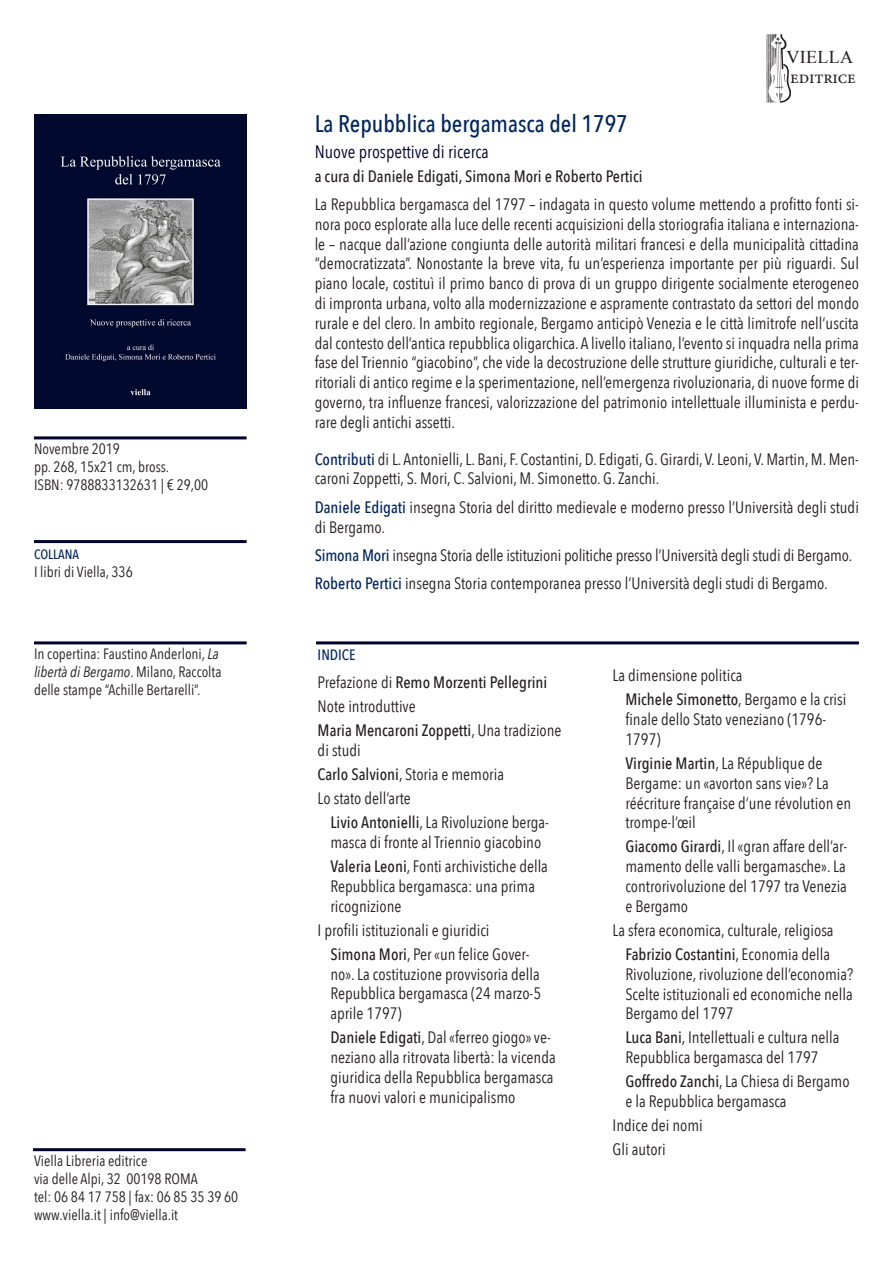
<style>
.page{position:relative;width:893px;height:1263px;background:#fff}
.page>*{position:absolute;margin:0;border:0;box-sizing:border-box;transform-origin:0 0}
.titolo{font:500 24px "Avenir Next Condensed";color:#00255d}
.sottotitolo{font:18px "Avenir Next Condensed";color:#00022e}
.t1{font:18px "Minion Pro";letter-spacing:-.01em;color:#231f20}
.t2{font:18px "Times New Roman";letter-spacing:.02em;color:#231f20}
.sinossi{font:16.5px/19.8px "Avenir Next Condensed";color:#231f20}
.indice{font:16.5px/19.8px "Avenir Next Condensed";color:#231f20}
.indice-2{font:500 16.5px/19.8px "Avenir Next Condensed";color:#231f20}
.sinossi-2{font:500 16.5px "Avenir Next Condensed";color:#231f20}
.colonna_sinistra{font:15px/18px "Avenir Next Condensed";color:#231f20}
.indirizzi{font:15px "Avenir Next Condensed";color:#231f20}
.indice-3{font:500 15px "Avenir Next Condensed";color:#00255d}
.indice-4{font:500 13.5px "Avenir Next Condensed";color:#00255d}
.s1{font-style:italic}
.s2{font-weight:500;color:#00255d}
.s3{font-weight:400}
.s4{font-weight:500}
</style>
<div class="page">
<img style="left:767px;top:34px;width:23px;height:68px">
<img style="left:34px;top:115px;width:213px;height:294px">
<hr style="left:316px;top:641px;width:543px;height:3px;background:#00022e">
<hr style="left:34px;top:641px;width:213px;height:3px;background:#00022e">
<hr style="left:34px;top:436px;width:213px;height:3px;background:#00022e">
<hr style="left:34px;top:540px;width:213px;height:3px;background:#00022e">
<hr style="left:33px;top:1148px;width:213px;height:3px;background:#00022e">
<p class="colonna_sinistra" style="left:34px;top:439px;width:88px">Novembre 2019</p>
<p class="colonna_sinistra" style="left:34px;top:457px;width:137px">pp. 268, 15x21 cm, bross.</p>
<p class="colonna_sinistra" style="left:34px;top:475px;width:176px">ISBN: 9788833132631 | € 29,00</p>
<p class="indice-4" style="left:34px;top:546px;width:47px">COLLANA</p>
<p class="colonna_sinistra" style="left:34px;top:562px;width:100px">I libri di Viella, 336</p>
<p class="colonna_sinistra" style="left:34px;top:644px;width:189px">In copertina: Faustino Anderloni, <span class="s1">La libertà di Bergamo</span>. Milano, Raccolta delle stampe “Achille Bertarelli”.</p>
<p class="indirizzi" style="left:34px;top:1148px;width:115px">Viella Libreria editrice</p>
<p class="indirizzi" style="left:34px;top:1166px;width:165px">via delle Alpi, 32 00198 ROMA</p>
<p class="indirizzi" style="left:34px;top:1184px;width:206px">tel: 06 84 17 758 | fax: 06 85 35 39 60</p>
<p class="indirizzi" style="left:34px;top:1202px;width:146px">www.viella.it | info@viella.it</p>
<p class="t2" style="left:786px;top:45px;width:68px">VIELLA</p>
<p class="t1" style="left:790px;top:65px;width:67px">editrice</p>
<p class="titolo" style="left:315px;top:109px;width:315px">La Repubblica bergamasca del 1797</p>
<p class="sottotitolo" style="left:315px;top:136px;width:176px">Nuove prospettive di ricerca</p>
<p class="sinossi-2" style="left:315px;top:166px;width:329px">a cura di Daniele Edigati, Simona Mori e Roberto Pertici</p>
<p class="sinossi" style="left:315px;top:194px;width:546px;text-align:justify">La Repubblica bergamasca del 1797 – indagata in questo volume mettendo a profitto fonti si&shy;nora poco esplorate alla luce delle recenti acquisizioni della storiografia italiana e internaziona&shy;le – nacque dall’azione congiunta delle autorità militari francesi e della municipalità cittadina “democratizzata”. Nonostante la breve vita, fu un’esperienza importante per più riguardi. Sul piano locale, costituì il primo banco di prova di un gruppo dirigente socialmente eterogeneo di impronta urbana, volto alla modernizzazione e aspramente contrastato da settori del mondo rurale e del clero. In ambito regionale, Bergamo anticipò Venezia e le città limitrofe nell’uscita dal contesto dell’antica repubblica oligarchica. A livello italiano, l’evento si inquadra nella prima fase del Triennio “giacobino”, che vide la decostruzione delle strutture giuridiche, culturali e ter&shy;ritoriali di antico regime e la sperimentazione, nell’emergenza rivoluzionaria, di nuove forme di governo, tra influenze francesi, valorizzazione del patrimonio intellettuale illuminista e perdu&shy;rare degli antichi assetti.</p>
<p class="sinossi" style="left:315px;top:448px;width:546px"><span class="s2">Contributi</span> di L. Antonielli, L. Bani, F. Costantini, D. Edigati, G. Girardi, V. Leoni, V. Martin, M. Men&shy;caroni Zoppetti, S. Mori, C. Salvioni, M. Simonetto. G. Zanchi.</p>
<p class="sinossi" style="left:315px;top:496px;width:546px"><span class="s2">Daniele Edigati</span> insegna Storia del diritto medievale e moderno presso l’Università degli studi di Bergamo.</p>
<p class="sinossi" style="left:315px;top:544px;width:539px"><span class="s2">Simona Mori</span> insegna Storia delle istituzioni politiche presso l’Università degli studi di Bergamo.</p>
<p class="sinossi" style="left:315px;top:573px;width:515px"><span class="s2">Roberto Pertici</span> insegna Storia contemporanea presso l’Università degli studi di Bergamo.</p>
<p class="indice-3" style="left:318px;top:646px;width:39px">INDICE</p>
<p class="indice-2" style="left:318px;top:672px;width:231px"><span class="s3">Prefazione di</span> Remo Morzenti Pellegrini</p>
<p class="indice" style="left:318px;top:696px;width:100px">Note introduttive</p>
<p class="indice-2" style="left:318px;top:721px;width:245px">Maria Mencaroni Zoppetti<span class="s3">, Una tradizione di studi</span></p>
<p class="indice" style="left:318px;top:764px;width:188px"><span class="s4">Carlo Salvioni</span>, Storia e memoria</p>
<p class="indice" style="left:318px;top:788px;width:95px">Lo stato dell’arte</p>
<p class="indice" style="left:330px;top:812px;width:220px"><span class="s4">Livio Antonielli</span>, La Rivoluzione berga&shy;masca di fronte al Triennio giacobino</p>
<p class="indice" style="left:330px;top:856px;width:219px"><span class="s4">Valeria Leoni</span>, Fonti archivistiche della<br>Repubblica bergamasca: una prima ricognizione</p>
<p class="indice" style="left:318px;top:919px;width:173px">I profili istituzionali e giuridici</p>
<p class="indice" style="left:330px;top:943px;width:212px"><span class="s4">Simona Mori</span>, Per «un felice Gover&shy;no». La costituzione provvisoria della<br>Repubblica bergamasca (24 marzo-5 aprile 1797)</p>
<p class="indice" style="left:330px;top:1027px;width:227px"><span class="s4">Daniele Edigati</span>, Dal «ferreo giogo» ve&shy;neziano alla ritrovata libertà: la vicenda giuridica della Repubblica bergamasca fra nuovi valori e municipalismo</p>
<p class="indice" style="left:613px;top:665px;width:131px">La dimensione politica</p>
<p class="indice" style="left:625px;top:689px;width:223px"><span class="s4">Michele Simonetto</span>, Bergamo e la crisi finale dello Stato veneziano (1796-<br>1797)</p>
<p class="indice" style="left:625px;top:752px;width:227px"><span class="s4">Virginie Martin</span>, La République de<br>Bergame: un «avorton sans vie»? La réécriture française d’une révolution en trompe-l’œil</p>
<p class="indice" style="left:625px;top:836px;width:223px;text-align:justify"><span class="s4">Giacomo Girardi</span>, Il «gran affare dell’ar&shy;mamento delle valli bergamasche». La controrivoluzione del 1797 tra Venezia e Bergamo</p>
<p class="indice" style="left:613px;top:919px;width:222px">La sfera economica, culturale, religiosa</p>
<p class="indice" style="left:625px;top:943px;width:229px"><span class="s4">Fabrizio Costantini</span>, Economia della Rivoluzione, rivoluzione dell’economia?<br>Scelte istituzionali ed economiche nella Bergamo del 1797</p>
<p class="indice" style="left:625px;top:1027px;width:216px"><span class="s4">Luca Bani</span>, Intellettuali e cultura nella<br>Repubblica bergamasca del 1797</p>
<p class="indice" style="left:625px;top:1071px;width:226px"><span class="s4">Goffredo Zanchi</span>, La Chiesa di Bergamo e la Repubblica bergamasca</p>
<p class="indice" style="left:613px;top:1114px;width:92px">Indice dei nomi</p>
<p class="indice" style="left:613px;top:1139px;width:55px">Gli autori</p>
</div>
